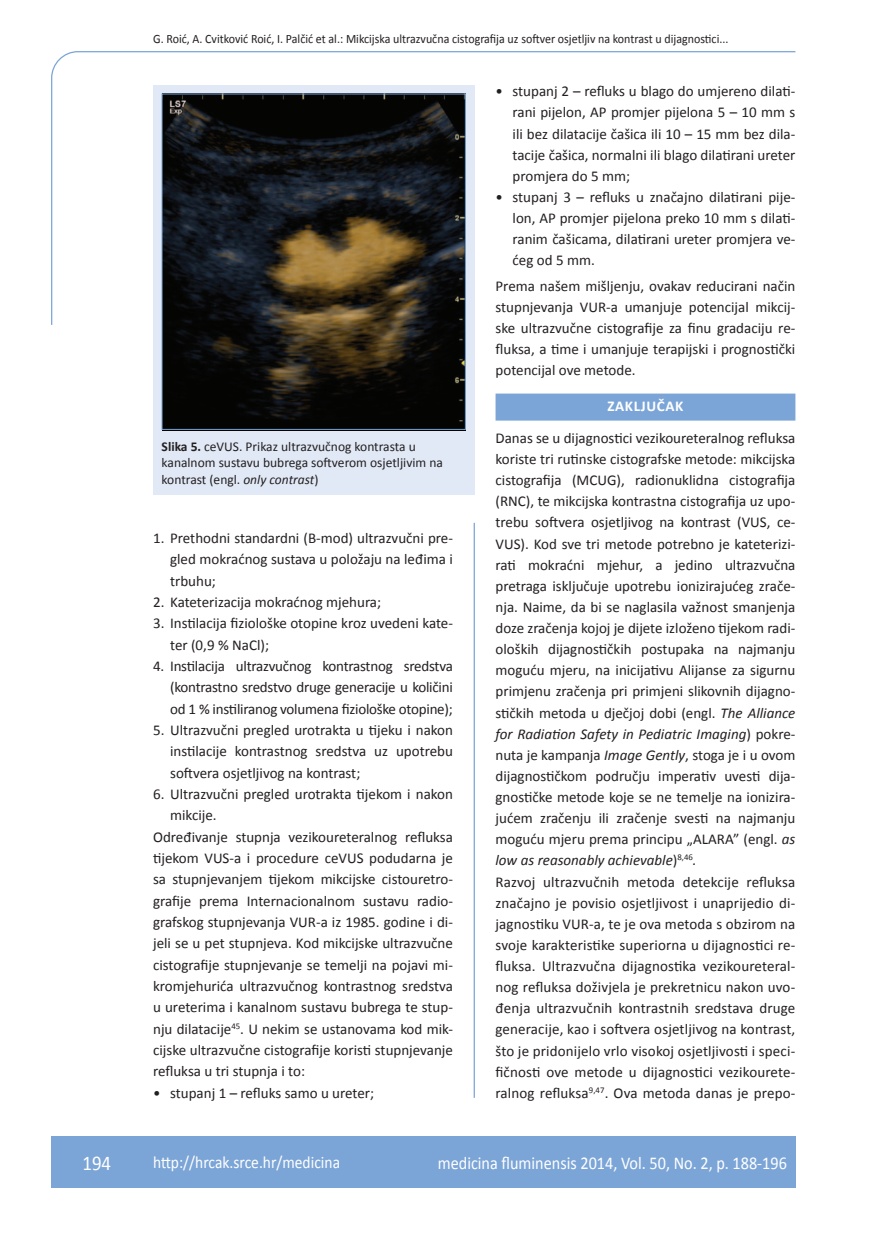
<style>
.page{position:relative;width:872px;height:1234px;background:#fff}
.page>*{position:absolute;margin:0;border:0;box-sizing:border-box;transform-origin:0 0}
.t1{font:21px "Calibri";color:#fff;scale:.9 1}
.t2{font:18px "Calibri";color:#fff;scale:.9 1}
.t3{font:17.25px "Calibri";color:#fff;scale:.9 1}
.t4{font:15px/21.1px "Calibri";color:#231f20;text-align:justify}
.t5{font:700 15px "Calibri";letter-spacing:.04em;color:#fff}
.t6{font:13.5px/16.5px "Calibri";color:#231f20}
.t7{font:12.75px "Calibri";color:#231f20;scale:.94 1}
.s1{font-weight:700}
.s2{font-style:italic}
</style>
<div class="page">
<svg style="left:51px;top:51px;width:745px;height:275px"></svg>
<hr style="left:473px;top:522px;width:2px;height:575px;background:#7ca5d7">
<div style="left:51px;top:1135px;width:744px;height:51px;background:#7ca5d7"></div>
<div style="left:495px;top:393px;width:300px;height:27px;background:#7ca5d7"></div>
<div style="left:153px;top:85px;width:321px;height:409px;background:#e1e9f6"></div>
<img style="left:162px;top:96px;width:303px;height:334px">
<p class="t7" style="left:153px;top:30px;width:613px">G. Roić, A. Cvitković Roić, I. Palčić et al.: Mikcijska ultrazvučna cistografija uz softver osjetljiv na kontrast u dijagnostici...</p>
<p class="t6" style="left:162px;top:437px;width:283px"><span class="s1">Slika 5.</span> ceVUS. Prikaz ultrazvučnog kontrasta u kanalnom sustavu bubrega softverom osjetljivim na kontrast (engl. <span class="s2">only contrast</span>)</p>
<p class="t4" style="left:170px;top:526px;width:284px;text-indent:-17px">1. Prethodni standardni (B-mod) ultrazvučni pre&shy;gled mokraćnog sustava u položaju na leđima i trbuhu;</p>
<p class="t4" style="left:153px;top:590px;width:229px">2. Kateterizacija mokraćnog mjehura;</p>
<p class="t4" style="left:170px;top:612px;width:284px;text-indent:-17px">3. Instilacija fiziološke otopine kroz uvedeni kate&shy;ter (0,9 % NaCl);</p>
<p class="t4" style="left:170px;top:654px;width:284px;text-indent:-17px">4. Instilacija ultrazvučnog kontrastnog sredstva (kontrastno sredstvo druge generacije u količini od 1 % instiliranog volumena fiziološke otopine);</p>
<p class="t4" style="left:170px;top:718px;width:284px;text-indent:-17px">5. Ultrazvučni pregled urotrakta u tijeku i nakon instilacije kontrastnog sredstva uz upotrebu softvera osjetljivog na kontrast;</p>
<p class="t4" style="left:153px;top:782px;width:301px">6. Ultrazvučni pregled urotrakta tijekom i nakon</p>
<p class="t4" style="left:170px;top:804px;width:48px">mikcije.</p>
<p class="t4" style="left:153px;top:825px;width:301px">Određivanje stupnja vezikoureteralnog refluksa</p>
<p class="t4" style="left:153px;top:846px;width:301px">tijekom VUS-a i procedure ceVUS podudarna je</p>
<p class="t4" style="left:153px;top:868px;width:301px">sa stupnjevanjem tijekom mikcijske cistouretro-</p>
<p class="t4" style="left:153px;top:889px;width:301px">grafije prema Internacionalnom sustavu radio-</p>
<p class="t4" style="left:153px;top:910px;width:301px">grafskog stupnjevanja VUR-a iz 1985. godine i di-</p>
<p class="t4" style="left:153px;top:931px;width:301px">jeli se u pet stupnjeva. Kod mikcijske ultrazvučne</p>
<p class="t4" style="left:153px;top:953px;width:301px">cistografije stupnjevanje se temelji na pojavi mi-</p>
<p class="t4" style="left:153px;top:974px;width:301px">kromjehurića ultrazvučnog kontrastnog sredstva</p>
<p class="t4" style="left:153px;top:995px;width:301px">u ureterima i kanalnom sustavu bubrega te stup-</p>
<p class="t4" style="left:153px;top:1017px;width:301px">nju dilatacije<sup>45</sup>. U nekim se ustanovama kod mik-</p>
<p class="t4" style="left:153px;top:1038px;width:301px">cijske ultrazvučne cistografije koristi stupnjevanje</p>
<p class="t4" style="left:153px;top:1059px;width:153px">refluksa u tri stupnja i to:</p>
<p class="t4" style="left:153px;top:1081px;width:223px">• stupanj 1 – refluks samo u ureter;</p>
<p class="t4" style="left:512px;top:80px;width:284px;text-indent:-17px">• stupanj 2 – refluks u blago do umjereno dilati&shy;rani pijelon, AP promjer pijelona 5 – 10 mm s ili bez dilatacije čašica ili 10 – 15 mm bez dila&shy;tacije čašica, normalni ili blago dilatirani ureter promjera do 5 mm;</p>
<p class="t4" style="left:512px;top:186px;width:284px;text-indent:-17px">• stupanj 3 – refluks u značajno dilatirani pije&shy;lon, AP promjer pijelona preko 10 mm s dilati&shy;ranim čašicama, dilatirani ureter promjera ve&shy;ćeg od 5 mm.</p>
<p class="t4" style="left:495px;top:274px;width:301px">Prema našem mišljenju, ovakav reducirani način stupnjevanja VUR-a umanjuje potencijal mikcij&shy;ske ultrazvučne cistografije za finu gradaciju re&shy;fluksa, a time i umanjuje terapijski i prognostički potencijal ove metode.</p>
<p class="t5" style="left:607px;top:396px;width:77px">ZAKLJUČAK</p>
<p class="t4" style="left:495px;top:426px;width:301px;text-align:left">Danas se u dijagnostici vezikoureteralnog refluksa koriste tri rutinske cistografske metode: mikcijska cistografija (MCUG), radionuklidna cistografija (RNC), te mikcijska kontrastna cistografija uz upo&shy;trebu softvera osjetljivog na kontrast (VUS, ce-VUS). Kod sve tri metode potrebno je kateterizi&shy;rati mokraćni mjehur, a jedino ultrazvučna pretraga isključuje upotrebu ionizirajućeg zrače&shy;nja. Naime, da bi se naglasila važnost smanjenja doze zračenja kojoj je dijete izloženo tijekom radi&shy;oloških dijagnostičkih postupaka na najmanju moguću mjeru, na inicijativu Alijanse za sigurnu primjenu zračenja pri primjeni slikovnih dijagno&shy;stičkih metoda u dječjoj dobi (engl. <span class="s2">The Alliance for Radiation Safety in Pediatric Imaging</span>) pokre&shy;nuta je kampanja <span class="s2">Image Gently</span>, stoga je i u ovom dijagnostičkom području imperativ uvesti dija&shy;gnostičke metode koje se ne temelje na ionizira&shy;jućem zračenju ili zračenje svesti na najmanju moguću mjeru prema principu „ALARA” (engl. <span class="s2">as low as reasonably achievable</span>)<sup>8,46</sup><span class="s2">.<br></span>Razvoj ultrazvučnih metoda detekcije refluksa značajno je povisio osjetljivost i unaprijedio di&shy;jagnostiku VUR-a, te je ova metoda s obzirom na svoje karakteristike superiorna u dijagnostici re&shy;fluksa. Ultrazvučna dijagnostika vezikoureteral&shy;nog refluksa doživjela je prekretnicu nakon uvo&shy;đenja ultrazvučnih kontrastnih sredstava druge generacije, kao i softvera osjetljivog na kontrast, što je pridonijelo vrlo visokoj osjetljivosti i speci&shy;fičnosti ove metode u dijagnostici vezikourete&shy;ralnog refluksa<sup>9,47</sup>. Ova metoda danas je prepo-</p>
<h1 class="t1" style="left:82px;top:1149px;width:33px">194</h1>
<p class="t3" style="left:153px;top:1150px;width:209px">http://hrcak.srce.hr/medicina</p>
<p class="t2" style="left:438px;top:1151px;width:389px">medicina fluminensis 2014, Vol. 50, No. 2, p. 188-196</p>
</div>
